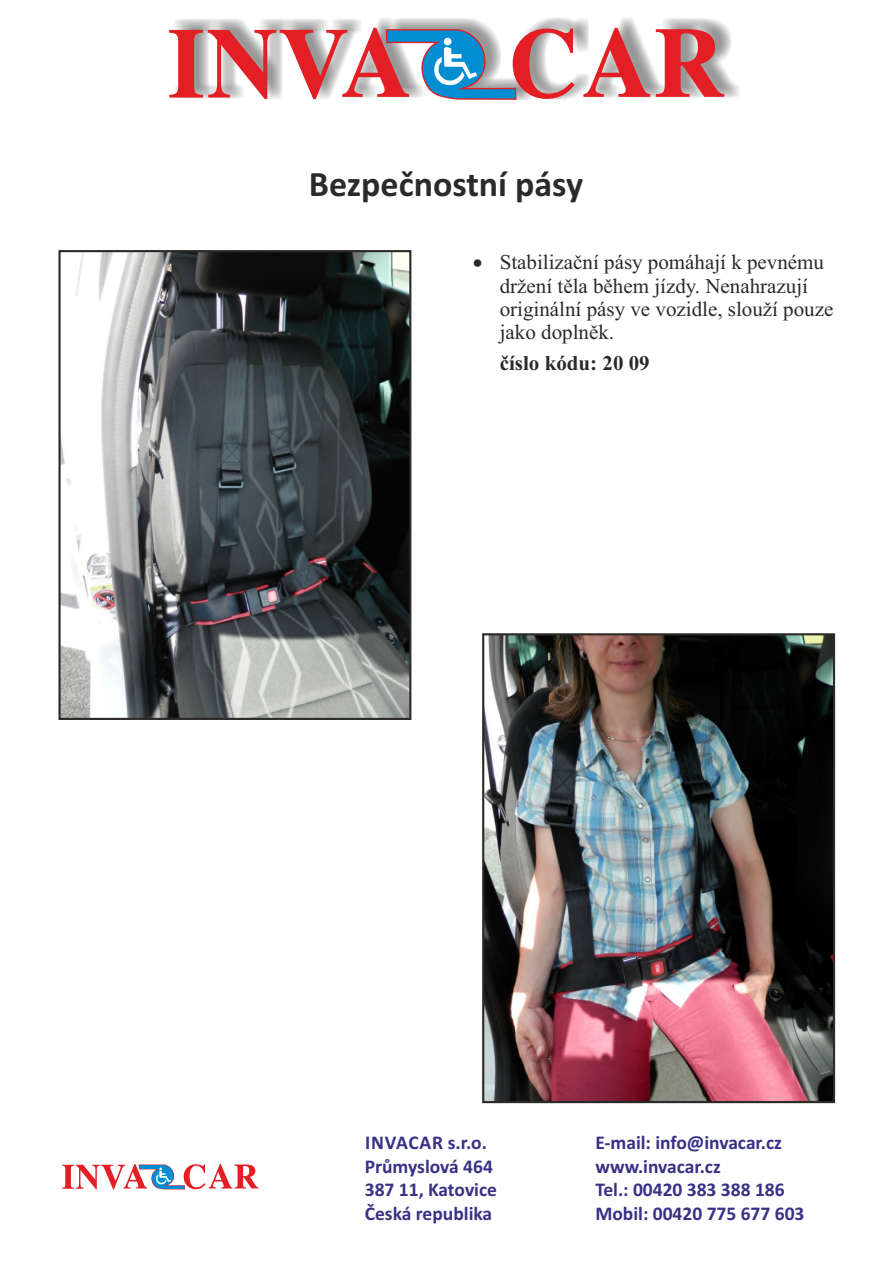
<style>
.page{position:relative;width:893px;height:1263px;background:#fff}
.page>*{position:absolute;margin:0;border:0;box-sizing:border-box;transform-origin:0 0}
.t1{font:700 36px "Calibri";color:#2b2a29}
.t2{font:21px/23.2px "Times New Roman";color:#2b2a29}
.t3{font:700 21px "Times New Roman";color:#2b2a29}
.t4{font:700 19.5px/23.9px "Calibri";color:#393185}
</style>
<div class="page">
<div style="left:174px;top:17px;width:566px;height:83px;background:#2b2a29;opacity:.49"></div>
<svg style="left:583px;top:28px;width:67px;height:69px"></svg>
<svg style="left:656px;top:29px;width:68px;height:68px;background:#d16b6e"></svg>
<svg style="left:169px;top:28px;width:406px;height:72px"></svg>
<img style="left:61px;top:253px;width:347px;height:464px">
<div style="left:58px;top:250px;width:353px;height:470px;border:2px solid #2b2a29"></div>
<img style="left:485px;top:636px;width:347px;height:464px">
<div style="left:482px;top:633px;width:353px;height:470px;border:2px solid #2b2a29"></div>
<svg style="left:62px;top:1164px;width:197px;height:25px"></svg>
<h1 class="t1" style="left:309px;top:169px;width:276px">Bezpečnostní pásy</h1>
<p class="t2" style="left:500px;top:253px;width:335px;text-indent:-27px">• Stabilizační pásy pomáhají k pevnému držení těla během jízdy. Nenahrazují originální pásy ve vozidle, slouží pouze jako doplněk.</p>
<p class="t3" style="left:500px;top:356px;width:151px">číslo kódu: 20 09</p>
<p class="t4" style="left:365px;top:1132px;width:134px">INVACAR s.r.o.<br>Průmyslová 464<br>387 11, Katovice<br>Česká republika</p>
<p class="t4" style="left:595px;top:1132px;width:211px">E-mail: info@invacar.cz www.invacar.cz<br>Tel.: 00420 383 388 186<br>Mobil: 00420 775 677 603</p>
</div>
